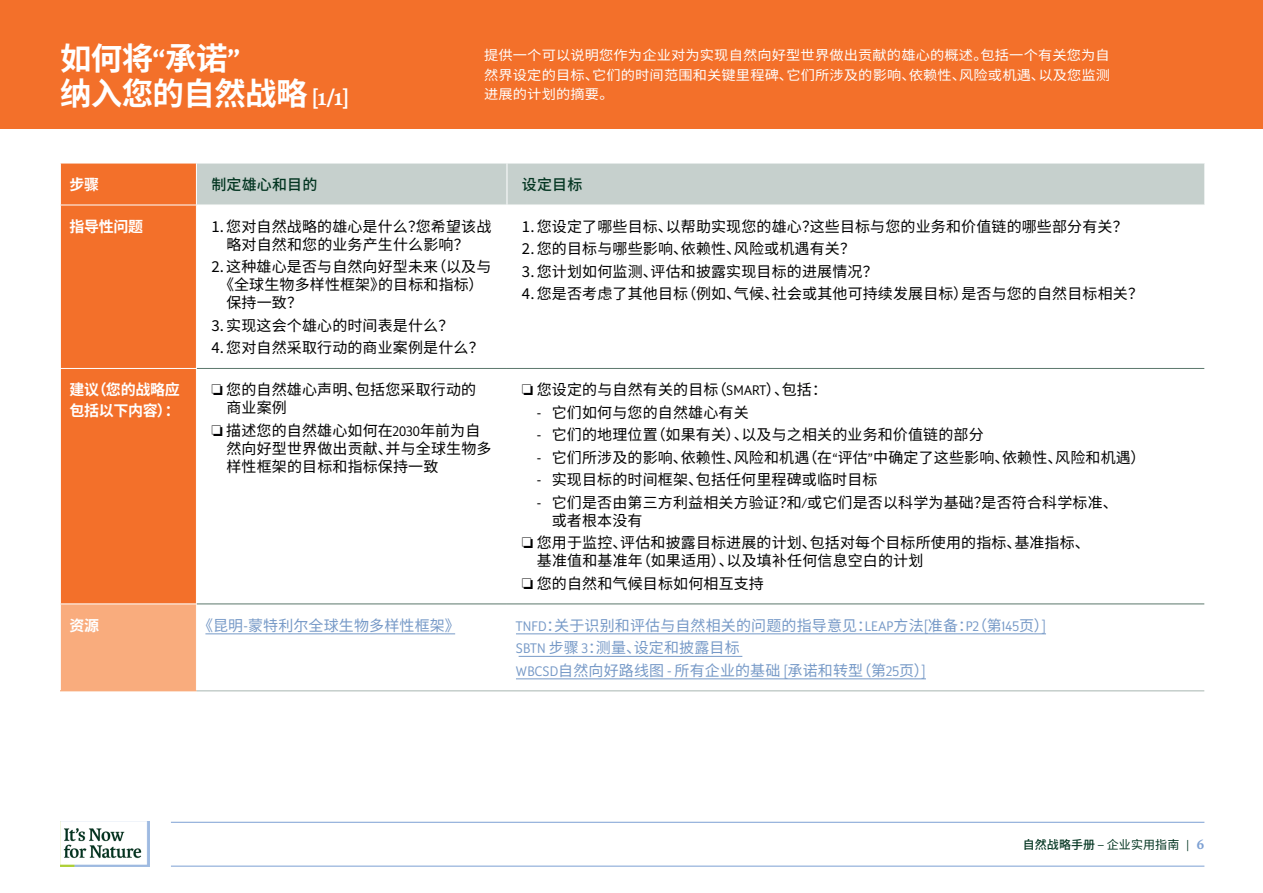
<style>
.page{position:relative;width:1263px;height:893px;background:#fff}
.page>*{position:absolute;margin:0;border:0;box-sizing:border-box;transform-origin:0 0}
.t1{font:700 31.5px/34.5px "Noto Sans SC";letter-spacing:-.02em;color:#fff}
.t2{font:15px/18px "Noto Sans SC";letter-spacing:.01em;color:#000001}
.t3{font:15px/22.5px "Noto Sans SC";letter-spacing:.01em;color:#7699c7}
.t4{font:700 15px/21px "Noto Sans SC";letter-spacing:-.02em;color:#fff}
.t5{font:500 15px "Noto Sans SC";letter-spacing:.01em;color:#033521}
.t6{font:13.5px/19.5px "Noto Sans SC";letter-spacing:.01em;color:#fff;text-align:justify;scale:1.05 1}
.t7{font:500 12px "Noto Sans SC";letter-spacing:.01em;color:#033521}
.s1{font-family:"Karmina"}
.s2{font-family:"Karmina";font-size:22.5px}
.s3{font-family:"Program OT"}
.s4{font-family:"Program OT";font-weight:400}
.s5{font-weight:400}
.s6{font-family:"Karmina";font-weight:700;font-size:15px;color:#7da0d3}
</style>
<div class="page">
<img style="left:60px;top:822px;width:90px;height:45px">
<hr style="left:171px;top:822px;width:1033px;height:1px;background:#7da0d3">
<hr style="left:171px;top:866px;width:1033px;height:1px;background:#7da0d3">
<div style="left:0;top:0;width:1263px;height:128px;background:#f3702a"></div>
<div style="left:61px;top:164px;width:135px;height:439px;background:#f3702a"></div>
<div style="left:197px;top:164px;width:1007px;height:41px;background:#c6d0cd"></div>
<div style="left:60px;top:604px;width:136px;height:87px;background:#f9ac7d"></div>
<hr style="left:197px;top:368px;width:310px;height:1px;background:#5c786c">
<hr style="left:507px;top:368px;width:697px;height:1px;background:#5c786c">
<hr style="left:60px;top:205px;width:136px;height:1px;background:#fff">
<hr style="left:60px;top:368px;width:137px;height:1px;background:#fff">
<hr style="left:507px;top:163px;width:1px;height:42px;background:#fff">
<hr style="left:197px;top:603px;width:310px;height:1px;background:#5c786c">
<hr style="left:507px;top:603px;width:697px;height:1px;background:#5c786c">
<hr style="left:196px;top:690px;width:311px;height:1px;background:#a7b6b0">
<hr style="left:507px;top:690px;width:697px;height:1px;background:#a7b6b0">
<hr style="left:60px;top:604px;width:1px;height:86px;background:#fff">
<hr style="left:205px;top:634px;width:250px;height:1px;background:#7699c7">
<hr style="left:516px;top:634px;width:530px;height:1px;background:#7699c7">
<hr style="left:519px;top:656px;width:223px;height:1px;background:#7699c7">
<hr style="left:516px;top:679px;width:410px;height:1px;background:#7699c7">
<h1 class="t1" style="left:60px;top:42px;width:290px">如何将<span class="s1">“</span>承诺<span class="s1">”<br></span>纳入您的自然战略 <span class="s2">[1/1]</span></h1>
<p class="t6" style="left:484px;top:46px;width:598px">提供一个可以说明您作为企业对为实现自然向好型世界做出贡献的雄心的概述。包括一个有关您为自然界设定的目标、它们的时间范围和关键里程碑、它们所涉及的影响、依赖性、风险或机遇、以及您监测进展的计划的摘要。</p>
<p class="t4" style="left:69px;top:174px;width:31px">步骤</p>
<p class="t5" style="left:211px;top:176px;width:107px">制定雄心和目的</p>
<p class="t5" style="left:522px;top:176px;width:62px">设定目标</p>
<p class="t4" style="left:69px;top:216px;width:75px">指导性问题</p>
<p class="t2" style="left:211px;top:218px;width:281px;text-align:center">1. 您对自然战略的雄心是什么？您希望该战略对自然和您的业务产生什么影响？</p>
<p class="t2" style="left:211px;top:258px;width:281px">2. 这种雄心是否与自然向好型未来（以及与</p>
<p class="t2" style="left:219px;top:276px;width:266px">《全球生物多样性框架》的目标和指标）</p>
<p class="t2" style="left:226px;top:294px;width:77px">保持一致？</p>
<p class="t2" style="left:211px;top:317px;width:243px">3. 实现这会个雄心的时间表是什么？</p>
<p class="t2" style="left:211px;top:339px;width:274px">4. 您对自然采取行动的商业案例是什么？</p>
<p class="t2" style="left:522px;top:218px;width:607px">1. 您设定了哪些目标、以帮助实现您的雄心？这些目标与您的业务和价值链的哪些部分有关？</p>
<p class="t2" style="left:522px;top:240px;width:335px">2. 您的目标与哪些影响、依赖性、风险或机遇有关？</p>
<p class="t2" style="left:522px;top:263px;width:357px">3. 您计划如何监测、评估和披露实现目标的进展情况？</p>
<p class="t2" style="left:522px;top:285px;width:623px">4. 您是否考虑了其他目标（例如、气候、社会或其他可持续发展目标）是否与您的自然目标相关？</p>
<p class="t4" style="left:69px;top:380px;width:112px">建议（您的战略应包括以下内容）：</p>
<p class="t2" style="left:226px;top:381px;width:251px;text-indent:-15px">❏ 您的自然雄心声明、包括您采取行动的商业案例</p>
<p class="t2" style="left:226px;top:422px;width:267px;text-indent:-15px">❏ 描述您的自然雄心如何在<span class="s3">2030</span>年前为自然向好型世界做出贡献、并与全球生物多样性框架的目标和指标保持一致</p>
<p class="t2" style="left:522px;top:381px;width:307px">❏ 您设定的与自然有关的目标（<span class="s3">SMART</span>）、包括：</p>
<p class="t2" style="left:537px;top:404px;width:213px"><span class="s3">-</span> 它们如何与您的自然雄心有关</p>
<p class="t2" style="left:537px;top:426px;width:448px"><span class="s3">-</span> 它们的地理位置（如果有关）、以及与之相关的业务和价值链的部分</p>
<p class="t2" style="left:537px;top:449px;width:610px"><span class="s3">-</span> 它们所涉及的影响、依赖性、风险和机遇（在<span class="s3">“</span>评估<span class="s3">”</span>中确定了这些影响、依赖性、风险和机遇）</p>
<p class="t2" style="left:537px;top:471px;width:342px"><span class="s3">-</span> 实现目标的时间框架、包括任何里程碑或临时目标</p>
<p class="t2" style="left:552px;top:494px;width:567px;text-indent:-15px"><span class="s3">-</span> 它们是否由第三方利益相关方验证？和<span class="s3">/</span>或它们是否以科学为基础？是否符合科学标准、或者根本没有</p>
<p class="t2" style="left:537px;top:534px;width:554px;text-indent:-15px">❏ 您用于监控、评估和披露目标进展的计划、包括对每个目标所使用的指标、基准指标、基准值和基准年（如果适用）、以及填补任何信息空白的计划</p>
<p class="t2" style="left:522px;top:575px;width:243px">❏ 您的自然和气候目标如何相互支持</p>
<p class="t4" style="left:69px;top:615px;width:31px">资源</p>
<p class="t3" style="left:198px;top:614px;width:263px">《昆明<span class="s3">-</span>蒙特利尔全球生物多样性框架》</p>
<p class="t3" style="left:516px;top:614px;width:534px"><span class="s3">TNFD</span>：关于识别和评估与自然相关的问题的指导意见：<span class="s3">LEAP</span>方法<span class="s3">[</span>准备：<span class="s3">P2</span>（第<span class="s3">145</span>页）<span class="s3">]<br>SBTN</span> 步骤 <span class="s3">3</span>：测量、设定和披露目标<br><span class="s3">WBCSD</span>自然向好路线图 <span class="s3">-</span> 所有企业的基础 <span class="s3">[</span>承诺和转型（第<span class="s3">25</span>页）<span class="s3">]</span></p>
<p class="t7" style="left:1023px;top:837px;width:183px">自然战略手册 <span class="s4">–</span> <span class="s5">企业实用指南</span> <span class="s4">|</span> <span class="s6">6</span></p>
</div>
